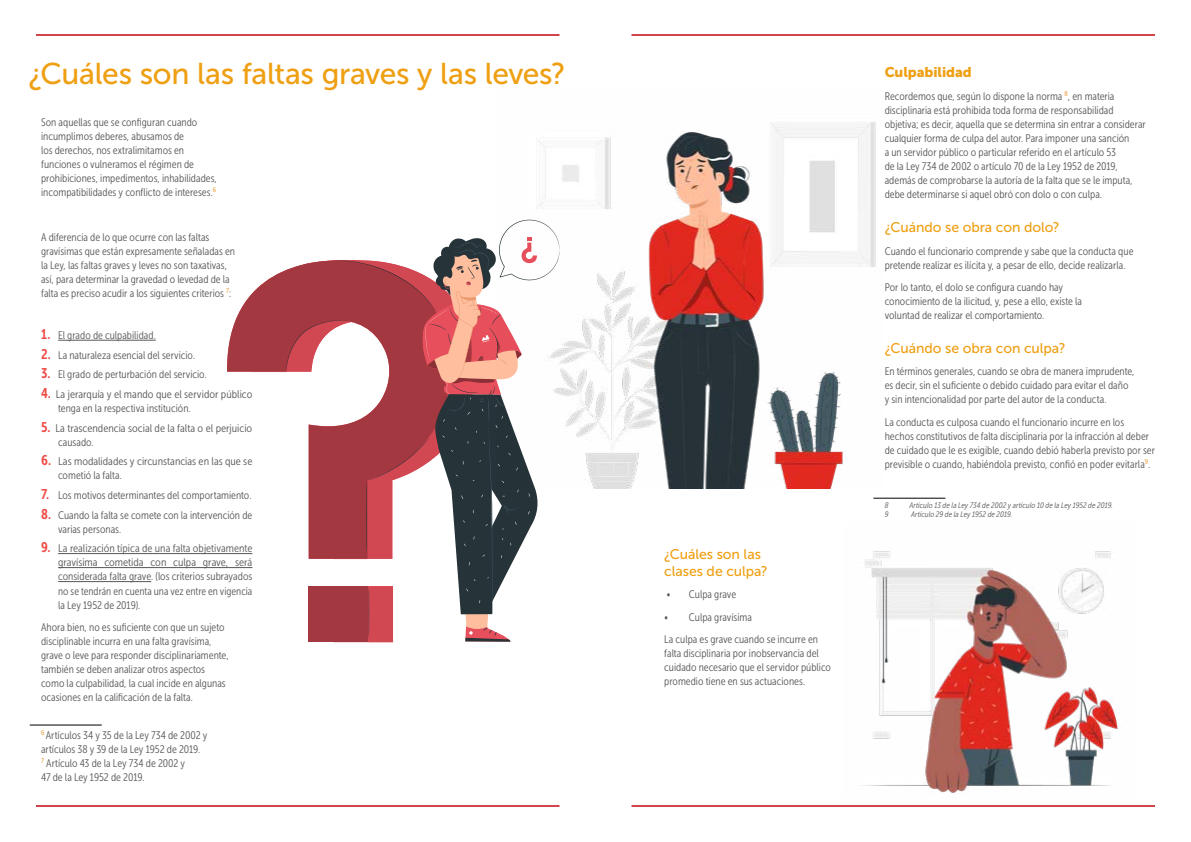
<style>
.page{position:relative;width:1191px;height:842px;background:#fff}
.page>*{position:absolute;margin:0;border:0;box-sizing:border-box;transform-origin:0 0}
.t1{font:30px "Museo Sans 500";letter-spacing:-.01em;color:#ef9f12}
.t2{font:14px/16.8px "Museo Sans 500";letter-spacing:-.005em;color:#ef9f12}
.t3{font:14px "Museo Sans 900";letter-spacing:-.005em;color:#ef9f12}
.t4{font:11px/14px "Museo Sans Cond 300";color:#575756}
.t5{font:11px/14px "Museo Sans Cond 300";color:#575756;text-align:justify;scale:1.04 1}
.t6{font:11px/14px "Museo Sans Cond 300";color:#575756;scale:1.05 1}
.t7{font:italic 8px "Museo Sans Cond 300";letter-spacing:.01em;color:#575756}
.s1{font-family:"Museo Sans Cond 700";font-size:14px;color:#ef4945}
</style>
<div class="page">
<hr style="left:36px;top:34px;width:523px;height:2px;background:#d0444a">
<hr style="left:36px;top:805px;width:523px;height:2px;background:#d0444a">
<hr style="left:58px;top:340px;width:98px;height:1px;background:#575756">
<hr style="left:58px;top:553px;width:194px;height:1px;background:#575756">
<hr style="left:58px;top:567px;width:194px;height:1px;background:#575756">
<hr style="left:58px;top:581px;width:93px;height:1px;background:#575756">
<hr style="left:30px;top:724px;width:72px;height:1px;background:#000">
<hr style="left:631px;top:34px;width:524px;height:2px;background:#d0444a">
<hr style="left:631px;top:805px;width:524px;height:2px;background:#d0444a">
<hr style="left:873px;top:498px;width:72px;height:1px;background:#000">
<svg style="left:227px;top:293px;width:25px;height:262px"></svg>
<svg style="left:252px;top:238px;width:286px;height:404px"></svg>
<img style="left:861px;top:551px;width:257px;height:243px">
<img style="left:496px;top:122px;width:380px;height:367px">
<h1 class="t1" style="left:28px;top:57px;width:539px">¿Cuáles son las faltas graves y las leves?</h1>
<p class="t4" style="left:41px;top:115px;width:177px">Son aquellas que se configuran cuando incumplimos deberes, abusamos de<br>los derechos, nos extralimitamos en funciones o vulneramos el régimen de prohibiciones, impedimentos, inhabilidades, incompatibilidades y conflicto de intereses.<sup>6</sup></p>
<p class="t4" style="left:41px;top:230px;width:195px">A diferencia de lo que ocurre con las faltas gravísimas que están expresamente señaladas en la Ley, las faltas graves y leves no son taxativas, así, para determinar la gravedad o levedad de la falta es preciso acudir a los siguientes criterios <sup>7</sup>:</p>
<p class="t4" style="left:41px;top:328px;width:116px"><span class="s1">1.</span> El grado de culpabilidad.</p>
<p class="t4" style="left:41px;top:348px;width:155px"><span class="s1">2.</span> La naturaleza esencial del servicio.</p>
<p class="t4" style="left:41px;top:368px;width:167px"><span class="s1">3.</span> El grado de perturbación del servicio.</p>
<p class="t6" style="left:58px;top:387px;width:186px;text-indent:-17px"><span class="s1">4.</span> La jerarquía y el mando que el servidor público tenga en la respectiva institución.</p>
<p class="t6" style="left:58px;top:421px;width:186px;text-indent:-17px"><span class="s1">5.</span> La trascendencia social de la falta o el perjuicio causado.</p>
<p class="t6" style="left:58px;top:455px;width:186px;text-indent:-17px"><span class="s1">6.</span> Las modalidades y circunstancias en las que se cometió la falta.</p>
<p class="t4" style="left:41px;top:488px;width:212px"><span class="s1">7.</span> Los motivos determinantes del comportamiento.</p>
<p class="t4" style="left:58px;top:508px;width:196px;text-indent:-17px"><span class="s1">8.</span> Cuando la falta se comete con la intervención de varias personas.</p>
<p class="t5" style="left:58px;top:542px;width:188px;text-indent:-17px"><span class="s1">9.</span> La realización típica de una falta objetivamente gravísima cometida con culpa grave, será considerada falta grave. (los criterios subrayados no se tendrán en cuenta una vez entre en vigencia la Ley 1952 de 2019).</p>
<p class="t4" style="left:41px;top:620px;width:189px">Ahora bien, no es suficiente con que un sujeto disciplinable incurra en una falta gravísima, grave o leve para responder disciplinariamente, también se deben analizar otros aspectos como la culpabilidad, la cual incide en algunas ocasiones en la calificación de la falta.</p>
<p class="t4" style="left:41px;top:728px;width:168px"><sup>6</sup> Artículos 34 y 35 de la Ley 734 de 2002 y artículos 38 y 39 de la Ley 1952 de 2019.<br><sup>7</sup> Artículo 43 de la Ley 734 de 2002 y<br>47 de la Ley 1952 de 2019.</p>
<p class="t2" style="left:664px;top:546px;width:105px">¿Cuáles son las clases de culpa?</p>
<p class="t4" style="left:666px;top:588px;width:71px">• Culpa grave</p>
<p class="t4" style="left:664px;top:606px;width:155px;line-height:22.5px">• Culpa gravísima<br>La culpa es grave cuando se incurre en</p>
<p class="t4" style="left:664px;top:647px;width:168px">falta disciplinaria por inobservancia del cuidado necesario que el servidor público promedio tiene en sus actuaciones.</p>
<p class="t3" style="left:884px;top:64px;width:89px">Culpabilidad</p>
<p class="t4" style="left:884px;top:89px;width:262px">Recordemos que, según lo dispone la norma <sup>8</sup>, en materia disciplinaria está prohibida toda forma de responsabilidad objetiva; es decir, aquella que se determina sin entrar a considerar cualquier forma de culpa del autor. Para imponer una sanción<br>a un servidor público o particular referido en el artículo 53<br>de la Ley 734 de 2002 o artículo 70 de la Ley 1952 de 2019, además de comprobarse la autoría de la falta que se le imputa, debe determinarse si aquel obró con dolo o con culpa.</p>
<p class="t2" style="left:884px;top:219px;width:176px">¿Cuándo se obra con dolo?</p>
<p class="t4" style="left:884px;top:244px;width:250px">Cuando el funcionario comprende y sabe que la conducta que pretende realizar es ilícita y, a pesar de ello, decide realizarla.</p>
<p class="t4" style="left:884px;top:281px;width:199px">Por lo tanto, el dolo se configura cuando hay conocimiento de la ilicitud, y, pese a ello, existe la voluntad de realizar el comportamiento.</p>
<p class="t2" style="left:884px;top:340px;width:182px">¿Cuándo se obra con culpa?</p>
<p class="t4" style="left:884px;top:365px;width:251px">En términos generales, cuando se obra de manera imprudente, es decir, sin el suficiente o debido cuidado para evitar el daño y sin intencionalidad por parte del autor de la conducta.</p>
<p class="t4" style="left:884px;top:415px;width:272px">La conducta es culposa cuando el funcionario incurre en los hechos constitutivos de falta disciplinaria por la infracción al deber de cuidado que le es exigible, cuando debió haberla previsto por ser previsible o cuando, habiéndola previsto, confió en poder evitarla<sup>9</sup>.</p>
<p class="t7" style="left:884px;top:501px;width:5px">8</p>
<p class="t7" style="left:909px;top:501px;width:205px">Artículo 13 de la Ley 734 de 2002 y artículo 10 de la Ley 1952 de 2019.</p>
<p class="t7" style="left:884px;top:510px;width:5px">9</p>
<p class="t7" style="left:911px;top:510px;width:103px">Artículo 29 de la Ley 1952 de 2019.</p>
</div>
